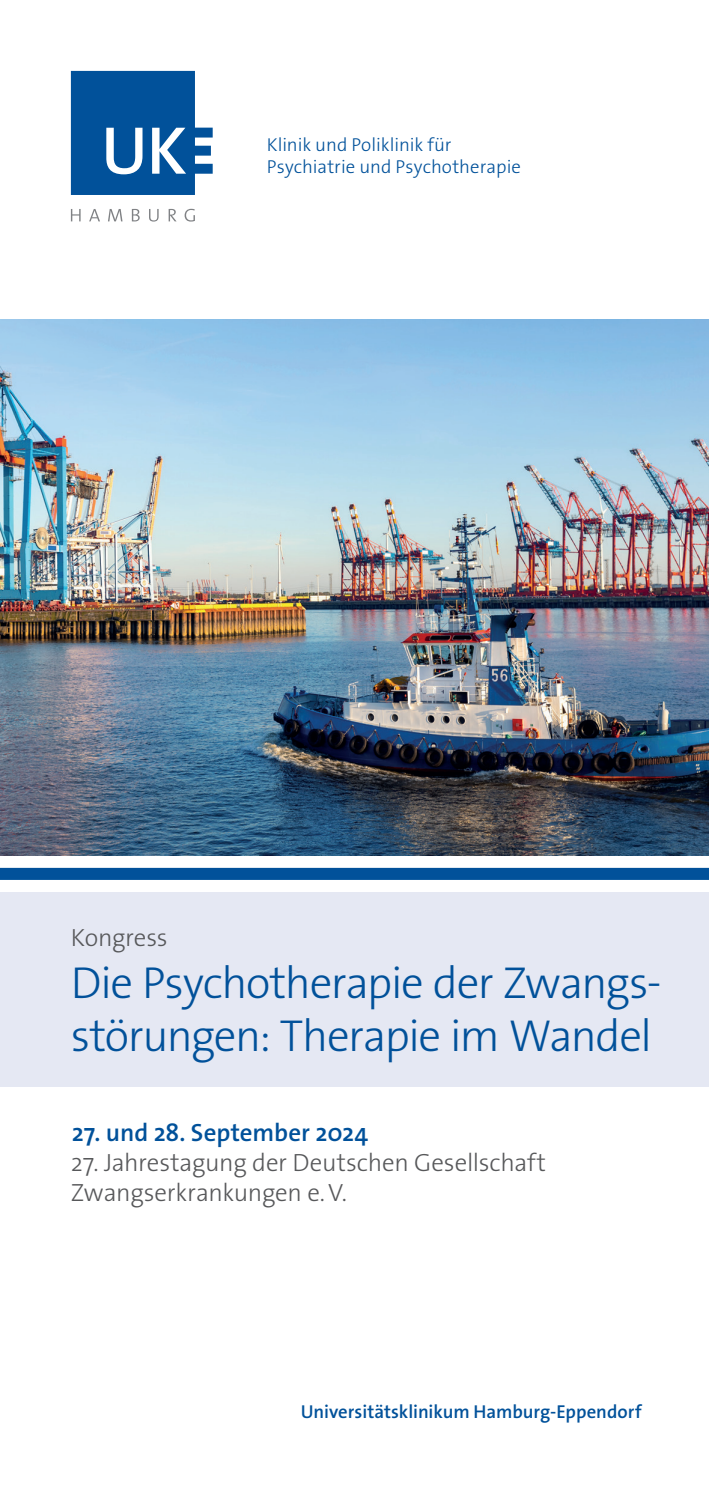
<style>
.page{position:relative;width:709px;height:1489px;background:#fff}
.page>*{position:absolute;margin:0;border:0;box-sizing:border-box;transform-origin:0 0}
.t1{font:300 45px/52.5px "The Sans Os F";letter-spacing:-.03em;color:#01519a}
.t2{font:300 25px/30px "The Sans Os F";letter-spacing:-.01em;color:#57585a}
.t3{font:600 25px "The Sans Os F";color:#01519a}
.t4{font:300 18.75px/22.8px "The Sans Os F";letter-spacing:.005em;color:#01519a}
.t5{font:600 18.75px "The Sans Os F";color:#01519a}
</style>
<div class="page">
<svg style="left:71px;top:71px;width:142px;height:124px"></svg>
<svg style="left:71px;top:209px;width:10px;height:12px"></svg>
<svg style="left:89px;top:209px;width:11px;height:12px"></svg>
<svg style="left:108px;top:209px;width:14px;height:12px"></svg>
<svg style="left:132px;top:209px;width:8px;height:12px"></svg>
<svg style="left:149px;top:209px;width:10px;height:12px"></svg>
<svg style="left:169px;top:209px;width:7px;height:12px"></svg>
<svg style="left:185px;top:209px;width:10px;height:12px"></svg>
<img style="left:0;top:319px;width:709px;height:536px">
<div style="left:0;top:891px;width:709px;height:195px;background:#e5e8f3"></div>
<div style="left:0;top:867px;width:709px;height:12px;background:#01519a"></div>
<p class="t4" style="left:267px;top:133px;width:256px">Klinik und Poliklinik für<br>Psychiatrie und Psychotherapie</p>
<p class="t2" style="left:71px;top:922px;width:98px">Kongress</p>
<h1 class="t1" style="left:71px;top:956px;width:592px">Die Psychotherapie der Zwangs&shy;störungen: Therapie im Wandel</h1>
<p class="t3" style="left:72px;top:1116px;width:298px">27. und 28. September 2024</p>
<p class="t2" style="left:71px;top:1147px;width:477px">27. Jahrestagung der Deutschen Gesellschaft<br>Zwangserkrankungen e.V.</p>
<p class="t5" style="left:301px;top:1399px;width:342px">Universitätsklinikum Hamburg-Eppendorf</p>
</div>
